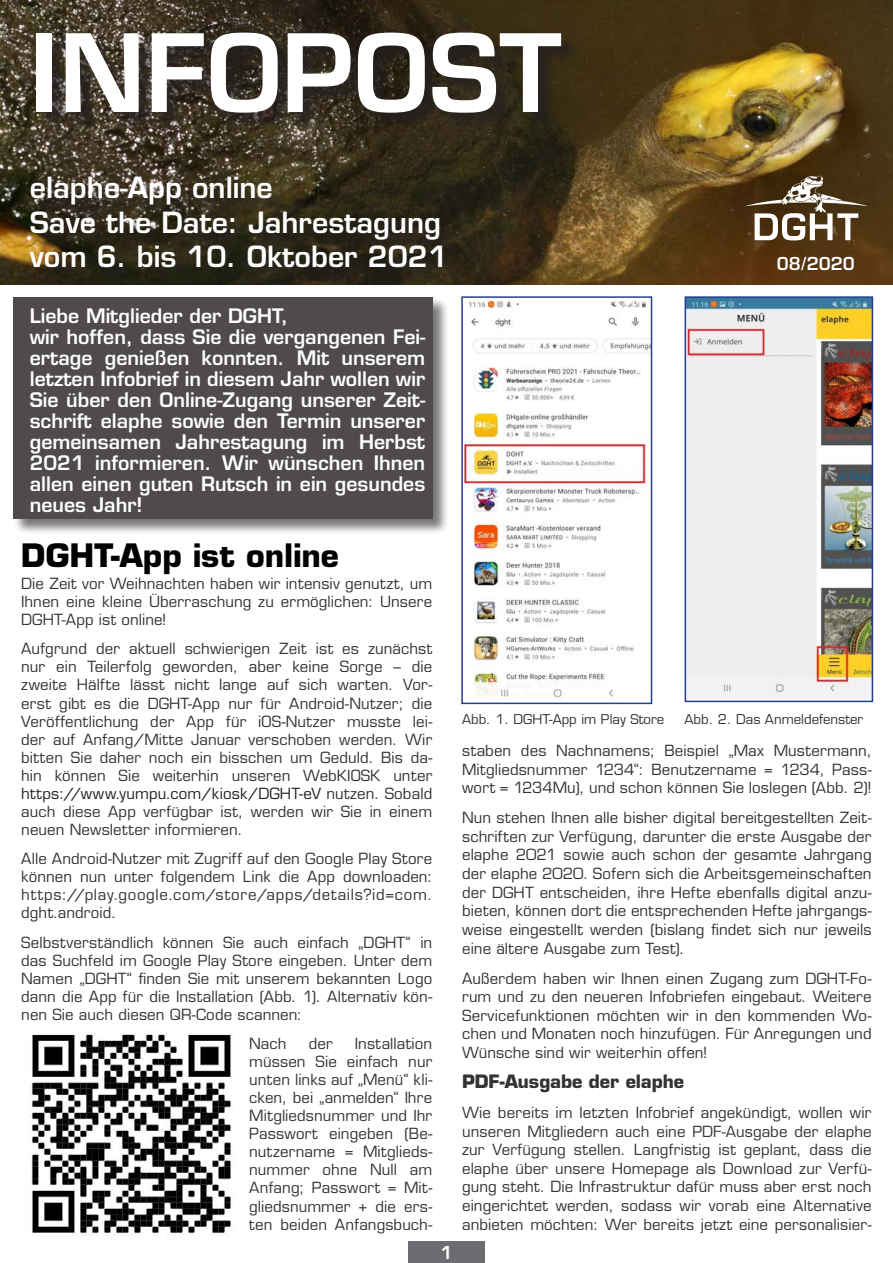
<style>
.page{position:relative;width:893px;height:1263px;background:#fff}
.page>*{position:absolute;margin:0;border:0;box-sizing:border-box;transform-origin:0 0}
.t1{font:600 105px "Eurostile LT";color:#fff}
.t2{font:700 31.5px "Eurostile LT";color:#000}
.t3{font:600 28.5px "Eurostile LT";color:#fff}
.t4{font:600 19.5px/21px "Eurostile LT";color:#fff;text-align:justify}
.t5{font:700 18px "Eurostile LT";letter-spacing:-.005em;color:#333}
.t6{font:600 18px "Eurostile LT Pro";color:#fff}
.t7{font:15px/18px "Eurostile LT";letter-spacing:.01em;color:#333;text-align:justify}
.t8{font:13.2px "Eurostile LT";color:#333}
.s1{color:#231f20}
</style>
<div class="page">
<img style="left:0;top:0;width:893px;height:285px">
<div style="left:408px;top:1242px;width:77px;height:21px;background:#6c6d70"></div>
<svg style="left:745px;top:176px;width:124px;height:64px"></svg>
<div style="left:33px;top:35px;width:547px;height:250px;background:#231f20;opacity:.75"></div>
<div style="left:13px;top:297px;width:436px;height:239px;background:#231f20;opacity:.75"></div>
<div style="left:13px;top:297px;width:419px;height:222px;background:#4f4b4c"></div>
<img style="left:464px;top:299px;width:185px;height:399px">
<div style="left:461px;top:296px;width:191px;height:408px;border:2px solid #253f8e"></div>
<img style="left:31px;top:1034px;width:201px;height:200px">
<img style="left:688px;top:299px;width:182px;height:399px">
<div style="left:685px;top:296px;width:188px;height:406px;border:2px solid #253f8e"></div>
<p class="t1" style="left:30px;top:8px;width:533px">INFOPOST</p>
<p class="t3" style="left:30px;top:170px;width:245px">elaphe-App online</p>
<p class="t3" style="left:30px;top:204px;width:413px">Save the Date: Jahrestagung</p>
<p class="t3" style="left:30px;top:239px;width:420px">vom 6. bis 10. Oktober 2021</p>
<p class="t4" style="left:30px;top:306px;width:260px">Liebe Mitglieder der DGHT,</p>
<p class="t4" style="left:30px;top:327px;width:397px">wir hoffen, dass Sie die vergangenen Fei&shy;ertage genießen konnten. Mit unserem letzten Infobrief in diesem Jahr wollen wir Sie über den Online-Zugang unserer Zeit&shy;schrift elaphe sowie den Termin unserer gemeinsamen Jahrestagung im Herbst 2021 informieren. Wir wünschen Ihnen allen einen guten Rutsch in ein gesundes neues Jahr!</p>
<p class="t6" style="left:777px;top:253px;width:80px">08/2020</p>
<p class="t2" style="left:21px;top:536px;width:319px">DGHT-App ist online</p>
<p class="t7" style="left:21px;top:575px;width:413px">Die Zeit vor Weihnachten haben wir intensiv genutzt, um Ihnen eine kleine Überraschung zu ermöglichen: Unsere DGHT-App ist online!</p>
<p class="t7" style="left:21px;top:640px;width:413px">Aufgrund der aktuell schwierigen Zeit ist es zunächst nur ein Teilerfolg geworden, aber keine Sorge – die zweite Hälfte lässt nicht lange auf sich warten. Vor&shy;erst gibt es die DGHT-App nur für Android-Nutzer; die Veröffentlichung der App für iOS-Nutzer musste lei&shy;der auf Anfang/Mitte Januar verschoben werden. Wir bitten Sie daher noch ein bisschen um Geduld. Bis da&shy;hin können Sie weiterhin unseren WebKIOSK unter <span class="s1">https://www.yumpu.com/kiosk/DGHT-eV</span> nutzen. Sobald auch diese App verfügbar ist, werden wir Sie in einem neuen Newsletter informieren.</p>
<p class="t7" style="left:21px;top:850px;width:413px">Alle Android-Nutzer mit Zugriff auf den Google Play Store können nun unter folgendem Link die App downloaden: https://play.google.com/store/apps/details?id=com. dght.android.</p>
<p class="t7" style="left:21px;top:933px;width:413px">Selbstverständlich können Sie auch einfach „DGHT“ in das Suchfeld im Google Play Store eingeben. Unter dem Namen „DGHT“ finden Sie mit unserem bekannten Logo dann die App für die Installation (Abb. 1). Alternativ kön&shy;nen Sie auch diesen QR-Code scannen:</p>
<p class="t7" style="left:249px;top:1035px;width:39px">Nach</p>
<p class="t7" style="left:309px;top:1035px;width:25px">der</p>
<p class="t7" style="left:249px;top:1035px;width:185px;text-indent:106px">Installation müssen Sie einfach nur unten links auf „Menü“ kli&shy;cken, bei „anmelden“ Ihre Mitgliedsnummer und Ihr Passwort eingeben (Be&shy;nutzername = Mitglieds&shy;nummer ohne Null am Anfang; Passwort = Mit&shy;gliedsnummer + die ers&shy;ten beiden Anfangsbuch-</p>
<p class="t6" style="left:440px;top:1241px;width:14px">1</p>
<p class="t8" style="left:462px;top:711px;width:204px">Abb. 1. DGHT-App im Play Store</p>
<p class="t8" style="left:685px;top:711px;width:180px">Abb. 2. Das Anmeldefenster</p>
<p class="t7" style="left:462px;top:741px;width:411px;line-height:18.6px">staben des Nachnamens; Beispiel „Max Mustermann, Mitgliedsnummer 1234“: Benutzername = 1234, Pass&shy;wort = 1234Mu), und schon können Sie loslegen (Abb. 2)!</p>
<p class="t7" style="left:462px;top:808px;width:411px;line-height:18.6px">Nun stehen Ihnen alle bisher digital bereitgestellten Zeit&shy;schriften zur Verfügung, darunter die erste Ausgabe der elaphe 2021 sowie auch schon der gesamte Jahrgang der elaphe 2020. Sofern sich die Arbeitsgemeinschaften der DGHT entscheiden, ihre Hefte ebenfalls digital anzu&shy;bieten, können dort die entsprechenden Hefte jahrgangs&shy;weise eingestellt werden (bislang findet sich nur jeweils eine ältere Ausgabe zum Test).</p>
<p class="t7" style="left:462px;top:969px;width:411px;line-height:18.6px">Außerdem haben wir Ihnen einen Zugang zum DGHT-Fo&shy;rum und zu den neueren Infobriefen eingebaut. Weitere Servicefunktionen möchten wir in den kommenden Wo&shy;chen und Monaten noch hinzufügen. Für Anregungen und Wünsche sind wir weiterhin offen!</p>
<p class="t5" style="left:462px;top:1070px;width:224px">PDF-Ausgabe der elaphe</p>
<p class="t7" style="left:462px;top:1103px;width:411px;line-height:18.6px">Wie bereits im letzten Infobrief angekündigt, wollen wir unseren Mitgliedern auch eine PDF-Ausgabe der elaphe zur Verfügung stellen. Langfristig ist geplant, dass die elaphe über unsere Homepage als Download zur Verfü&shy;gung steht. Die Infrastruktur dafür muss aber erst noch eingerichtet werden, sodass wir vorab eine Alternative anbieten möchten: Wer bereits jetzt eine personalisier-</p>
</div>
